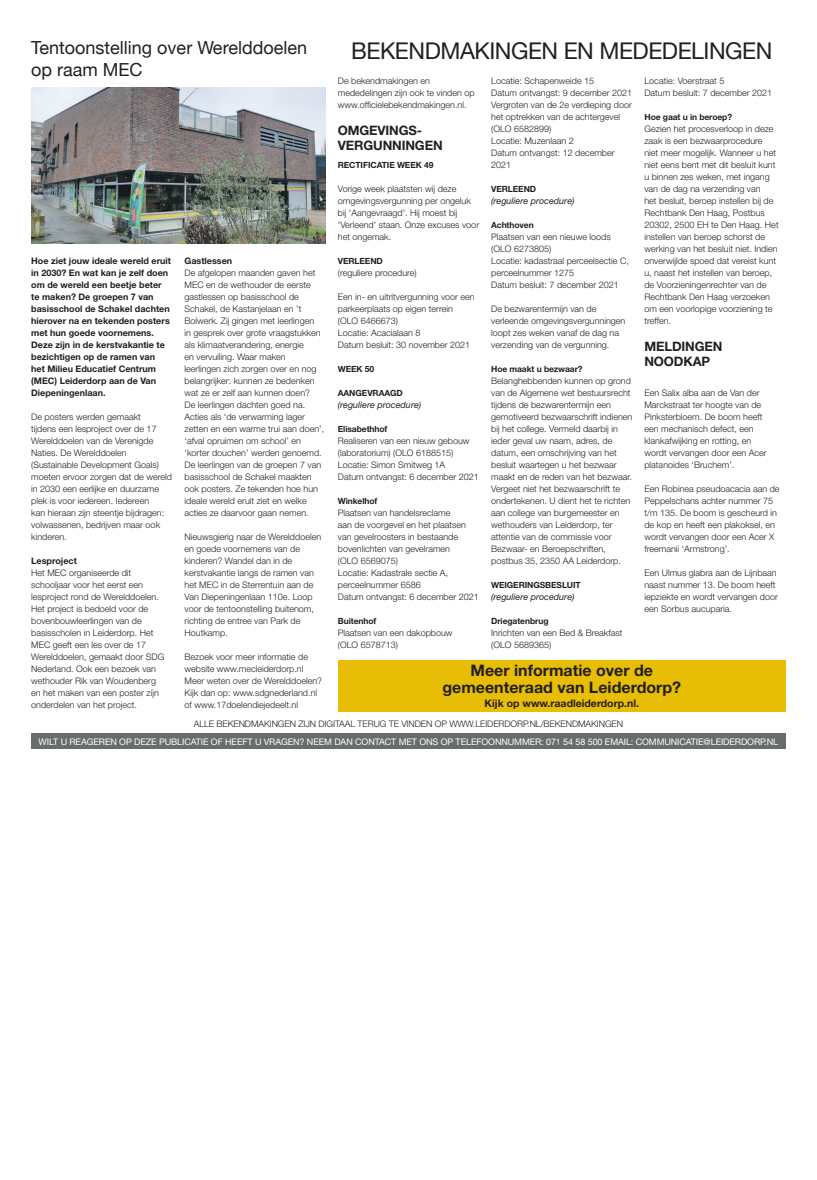
<style>
.page{position:relative;width:817px;height:1180px;background:#fff}
.page>*{position:absolute;margin:0;border:0;box-sizing:border-box;transform-origin:0 0}
.t1{font:23px "Helvetica Neue";letter-spacing:-.02em;color:#231f20}
.t2{font:18px/22px "Helvetica Neue";color:#231f20}
.t3{font:700 15.8px/17px "Helvetica Neue LT Std";color:#231f20;text-align:center}
.t4{font:700 13px/15px "Helvetica Neue LT Std";letter-spacing:-.01em;color:#231f20}
.t5{font:700 10.4px "Helvetica Neue LT Std";color:#231f20}
.t6{font:300 9px/12px "Helvetica Neue LT Std";color:#231f20}
.t7{font:700 9px/12px "Helvetica Neue LT Std";color:#231f20}
.t8{font:9px "Helvetica Neue";letter-spacing:-.01em;color:#fff}
.t9{font:italic 9px "Helvetica Neue LT Std";color:#231f20}
.t10{font:700 8.5px "Helvetica Neue LT Std";letter-spacing:-.01em;color:#231f20}
</style>
<div class="page">
<div style="left:31px;top:732px;width:754px;height:16px;background:#696c6d"></div>
<img style="left:31px;top:87px;width:295px;height:156px">
<div style="left:338px;top:660px;width:447px;height:51px;background:#e8bd06"></div>
<h2 class="t2" style="left:31px;top:38px;width:277px">Tentoonstelling over Werelddoelen op raam MEC</h2>
<h1 class="t1" style="left:351px;top:34px;width:423px">BEKENDMAKINGEN EN MEDEDELINGEN</h1>
<p class="t6" style="left:338px;top:75px;width:138px">De bekendmakingen en mededelingen zijn ook te vinden op www.officielebekendmakingen.nl.</p>
<h3 class="t4" style="left:338px;top:123px;width:106px">OMGEVINGS-<br>VERGUNNINGEN</h3>
<p class="t10" style="left:338px;top:160px;width:97px">RECTIFICATIE WEEK 49</p>
<p class="t6" style="left:338px;top:183px;width:143px">Vorige week plaatsten wij deze omgevingsvergunning per ongeluk bij 'Aangevraagd'. Hij moest bij 'Verleend' staan. Onze excuses voor het ongemak.</p>
<p class="t10" style="left:338px;top:256px;width:47px">VERLEEND</p>
<p class="t6" style="left:338px;top:267px;width:80px">(reguliere procedure)</p>
<p class="t6" style="left:338px;top:291px;width:138px">Een in- en uitritvergunning voor een parkeerplaats op eigen terrein (OLO 6466673)<br>Locatie: Acacialaan 8<br>Datum besluit: 30 november 2021</p>
<p class="t10" style="left:338px;top:364px;width:38px">WEEK 50</p>
<p class="t10" style="left:338px;top:388px;width:66px">AANGEVRAAGD</p>
<p class="t9" style="left:338px;top:399px;width:85px">(reguliere procedure)</p>
<p class="t10" style="left:338px;top:424px;width:51px">Elisabethhof</p>
<p class="t6" style="left:338px;top:435px;width:142px">Realiseren van een nieuw gebouw (laboratorium) (OLO 6188515)<br>Locatie: Simon Smitweg 1A<br>Datum ontvangst: 6 december 2021</p>
<p class="t10" style="left:338px;top:496px;width:41px">Winkelhof</p>
<p class="t6" style="left:338px;top:507px;width:142px">Plaatsen van handelsreclame<br>aan de voorgevel en het plaatsen van gevelroosters in bestaande bovenlichten van gevelramen<br>(OLO 6569075)<br>Locatie: Kadastrale sectie A, perceelnummer 6586<br>Datum ontvangst: 6 december 2021</p>
<p class="t10" style="left:338px;top:616px;width:40px">Buitenhof</p>
<p class="t6" style="left:338px;top:627px;width:116px">Plaatsen van een dakopbouw (OLO 6578713)</p>
<p class="t6" style="left:491px;top:75px;width:142px">Locatie: Schapenweide 15<br>Datum ontvangst: 9 december 2021<br>Vergroten van de 2e verdieping door het optrekken van de achtergevel (OLO 6582899)<br>Locatie: Muzenlaan 2<br>Datum ontvangst: 12 december<br>2021</p>
<p class="t10" style="left:491px;top:184px;width:47px">VERLEEND</p>
<p class="t9" style="left:491px;top:195px;width:85px">(reguliere procedure)</p>
<p class="t10" style="left:491px;top:220px;width:44px">Achthoven</p>
<p class="t6" style="left:491px;top:231px;width:139px">Plaatsen van een nieuwe loods (OLO 6273805)<br>Locatie: kadastraal perceelsectie C, perceelnummer 1275<br>Datum besluit: 7 december 2021</p>
<p class="t6" style="left:491px;top:303px;width:136px">De bezwarentermijn van de verleende omgevingsvergunningen loopt zes weken vanaf de dag na verzending van de vergunning.</p>
<p class="t10" style="left:491px;top:364px;width:93px">Hoe maakt u bezwaar?</p>
<p class="t6" style="left:491px;top:375px;width:143px">Belanghebbenden kunnen op grond van de Algemene wet bestuursrecht tijdens de bezwarentermijn een gemotiveerd bezwaarschrift indienen bij het college. Vermeld daarbij in ieder geval uw naam, adres, de datum, een omschrijving van het besluit waartegen u het bezwaar maakt en de reden van het bezwaar.<br>Vergeet niet het bezwaarschrift te ondertekenen. U dient het te richten aan college van burgemeester en wethouders van Leiderdorp, ter attentie van de commissie voor Bezwaar- en Beroepschriften, postbus 35, 2350 AA Leiderdorp.</p>
<p class="t10" style="left:491px;top:580px;width:91px">WEIGERINGSBESLUIT</p>
<p class="t9" style="left:491px;top:591px;width:85px">(reguliere procedure)</p>
<p class="t10" style="left:491px;top:616px;width:59px">Driegatenbrug</p>
<p class="t6" style="left:491px;top:627px;width:133px">Inrichten van een Bed &amp; Breakfast (OLO 5689365)</p>
<p class="t6" style="left:644px;top:75px;width:129px">Locatie: Voerstraat 5<br>Datum besluit: 7 december 2021</p>
<p class="t10" style="left:644px;top:112px;width:89px">Hoe gaat u in beroep?</p>
<p class="t6" style="left:644px;top:123px;width:136px">Gezien het procesverloop in deze zaak is een bezwaarprocedure niet meer mogelijk. Wanneer u het niet eens bent met dit besluit kunt u binnen zes weken, met ingang van de dag na verzending van<br>het besluit, beroep instellen bij de<br>Rechtbank Den Haag, Postbus<br>20302, 2500 EH te Den Haag. Het instellen van beroep schorst de werking van het besluit niet. Indien onverwijlde spoed dat vereist kunt u, naast het instellen van beroep, de Voorzieningenrechter van de<br>Rechtbank Den Haag verzoeken om een voorlopige voorziening te treffen.</p>
<h3 class="t4" style="left:644px;top:339px;width:79px">MELDINGEN<br>NOODKAP</h3>
<p class="t6" style="left:644px;top:387px;width:124px">Een Salix alba aan de Van der<br>Marckstraat ter hoogte van de<br>Pinksterbloem. De boom heeft een mechanisch defect, een klankafwijking en rotting, en wordt vervangen door een Acer platanoides ‘Bruchem’.</p>
<p class="t6" style="left:644px;top:483px;width:137px">Een Robinea pseudoacacia aan de<br>Peppelschans achter nummer 75 t/m 135. De boom is gescheurd in de kop en heeft een plakoksel, en wordt vervangen door een Acer X freemanii ‘Armstrong’.</p>
<p class="t6" style="left:644px;top:567px;width:135px">Een Ulmus glabra aan de Lijnbaan naast nummer 13. De boom heeft iepziekte en wordt vervangen door een Sorbus aucuparia.</p>
<p class="t7" style="left:184px;top:255px;width:49px">Gastlessen</p>
<p class="t6" style="left:184px;top:267px;width:141px">De afgelopen maanden gaven het<br>MEC en de wethouder de eerste gastlessen op basisschool de<br>Schakel, de Kastanjelaan en ’t<br>Bolwerk. Zij gingen met leerlingen<br>in gesprek over grote vraagstukken als klimaatverandering, energie<br>en vervuiling. Waar maken leerlingen zich zorgen over en nog belangrijker: kunnen ze bedenken wat ze er zelf aan kunnen doen?<br>De leerlingen dachten goed na.<br>Acties als ‘de verwarming lager zetten en een warme trui aan doen’, ‘afval opruimen om school’ en ‘korter douchen’ werden genoemd.<br>De leerlingen van de groepen 7 van basisschool de Schakel maakten ook posters. Ze tekenden hoe hun ideale wereld eruit ziet en welke acties ze daarvoor gaan nemen.</p>
<p class="t6" style="left:184px;top:530px;width:138px">Nieuwsgierig naar de Werelddoelen en goede voornemens van de kinderen? Wandel dan in de kerstvakantie langs de ramen van het MEC in de Sterrentuin aan de<br>Van Diepeningenlaan 110e. Loop voor de tentoonstelling buitenom, richting de entree van Park de<br>Houtkamp.</p>
<p class="t6" style="left:184px;top:650px;width:139px">Bezoek voor meer informatie de website www.mecleiderdorp.nl<br>Meer weten over de Werelddoelen?<br>Kijk dan op: www.sdgnederland.nl of www.17doelendiejedeelt.nl</p>
<h3 class="t3" style="left:442px;top:661px;width:240px">Meer informatie over de gemeenteraad van Leiderdorp?</h3>
<p class="t7" style="left:31px;top:255px;width:141px">Hoe ziet jouw ideale wereld eruit in 2030? En wat kan je zelf doen om de wereld een beetje beter te maken? De groepen 7 van basisschool de Schakel dachten hierover na en tekenden posters met hun goede voornemens.<br>Deze zijn in de kerstvakantie te bezichtigen op de ramen van<br>het Milieu Educatief Centrum (MEC) Leiderdorp aan de Van<br>Diepeningenlaan.</p>
<p class="t6" style="left:31px;top:411px;width:142px">De posters werden gemaakt<br>tijdens een lesproject over de 17<br>Werelddoelen van de Verenigde<br>Naties. De Werelddoelen (Sustainable Development Goals) moeten ervoor zorgen dat de wereld in 2030 een eerlijke en duurzame plek is voor iedereen. Iedereen<br>kan hieraan zijn steentje bijdragen: volwassenen, bedrijven maar ook kinderen.</p>
<p class="t7" style="left:31px;top:555px;width:47px">Lesproject</p>
<p class="t6" style="left:31px;top:567px;width:135px">Het MEC organiseerde dit schooljaar voor het eerst een lesproject rond de Werelddoelen.<br>Het project is bedoeld voor de bovenbouwleerlingen van de basisscholen in Leiderdorp. Het<br>MEC geeft een les over de 17<br>Werelddoelen, gemaakt door SDG<br>Nederland. Ook een bezoek van wethouder Rik van Woudenberg en het maken van een poster zijn onderdelen van het project.</p>
<p class="t5" style="left:484px;top:697px;width:156px">Kijk op www.raadleiderdorp.nl.</p>
<p class="t6" style="left:194px;top:718px;width:431px">ALLE BEKENDMAKINGEN ZIJN DIGITAAL TERUG TE VINDEN OP WWW.LEIDERDORP.NL/BEKENDMAKINGEN</p>
<p class="t8" style="left:39px;top:735px;width:740px">WILT U REAGEREN OP DEZE PUBLICATIE OF HEEFT U VRAGEN? NEEM DAN CONTACT MET ONS OP TELEFOONNUMMER: 071 54 58 500 EMAIL: COMMUNICATIE@LEIDERDORP.NL</p>
</div>
